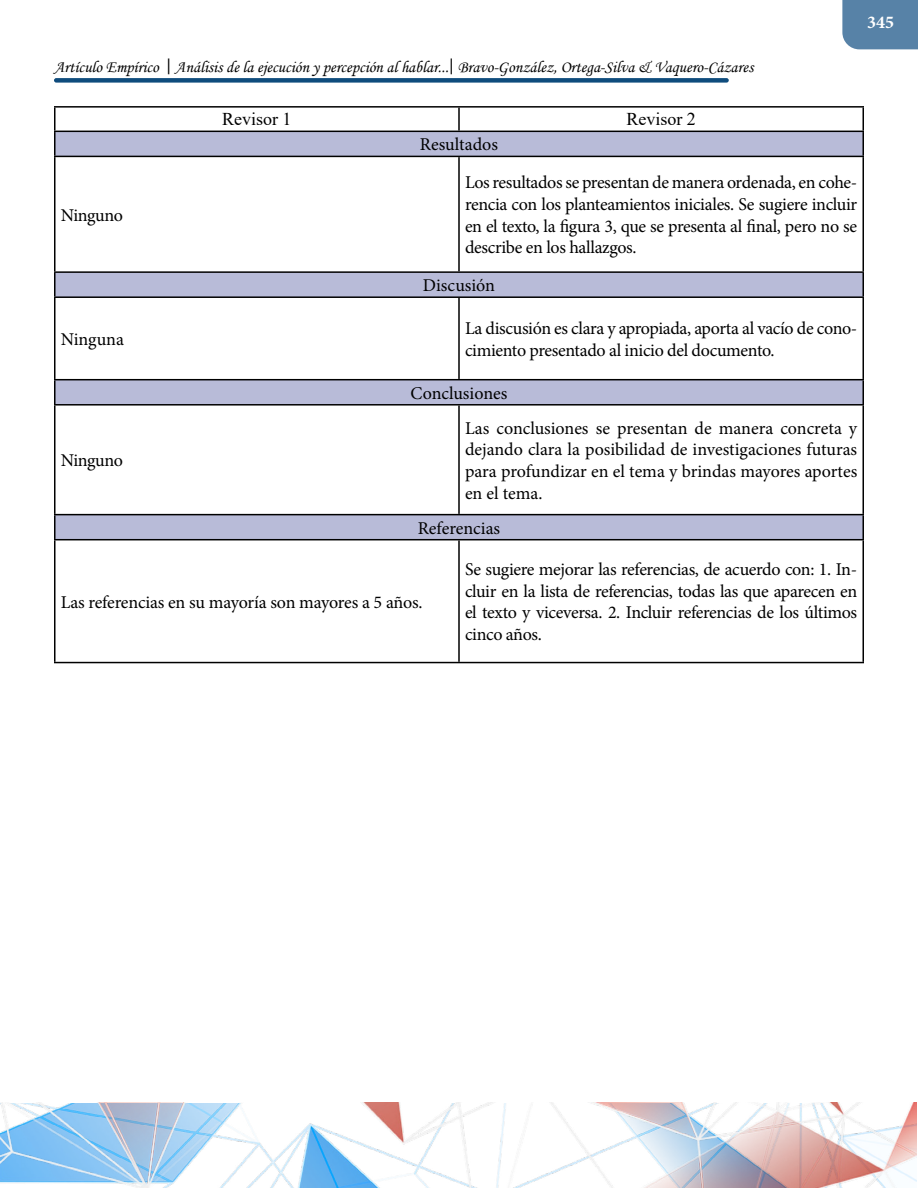
<style>
.page{position:relative;width:918px;height:1188px;background:#fff}
.page>*{position:absolute;margin:0;border:0;box-sizing:border-box;transform-origin:0 0}
.t1{font:18px/21.6px "Minion Pro";letter-spacing:-.02em;color:#000;text-align:justify}
.t2{font:18px "Minion Pro";color:#000}
.t3{font:18px "Times New Roman";color:#000}
.t4{font:700 18px "Minion Pro";color:#fff}
.t5{font:16.5px "Monotype Corsiva";color:#000}
.s1{font-family:"Soberana Sans";font-size:15px}
</style>
<div class="page">
<div style="left:842px;top:0;width:76px;height:49px;background:#5782a7"></div>
<div style="left:54px;top:78px;width:675px;height:5px;background:#0f4c7d;border-radius:2px"></div>
<img style="left:0;top:1103px;width:917px;height:84px">
<svg style="left:56px;top:132px;width:806px;height:407px"></svg>
<hr style="left:54px;top:106px;width:405px;height:2px;background:#000">
<hr style="left:54px;top:108px;width:2px;height:23px;background:#000">
<hr style="left:459px;top:106px;width:405px;height:2px;background:#000">
<hr style="left:458px;top:108px;width:2px;height:23px;background:#000">
<hr style="left:862px;top:108px;width:2px;height:23px;background:#000">
<hr style="left:54px;top:131px;width:405px;height:1px;background:#000">
<hr style="left:54px;top:132px;width:2px;height:24px;background:#000">
<hr style="left:459px;top:131px;width:405px;height:1px;background:#000">
<hr style="left:862px;top:132px;width:2px;height:24px;background:#000">
<hr style="left:54px;top:156px;width:405px;height:1px;background:#000">
<hr style="left:54px;top:157px;width:2px;height:114px;background:#000">
<hr style="left:459px;top:156px;width:405px;height:1px;background:#000">
<hr style="left:458px;top:157px;width:2px;height:114px;background:#000">
<hr style="left:862px;top:157px;width:2px;height:114px;background:#000">
<hr style="left:54px;top:271px;width:405px;height:2px;background:#000">
<hr style="left:54px;top:273px;width:2px;height:23px;background:#000">
<hr style="left:459px;top:271px;width:405px;height:2px;background:#000">
<hr style="left:862px;top:273px;width:2px;height:23px;background:#000">
<hr style="left:54px;top:296px;width:405px;height:2px;background:#000">
<hr style="left:54px;top:298px;width:2px;height:81px;background:#000">
<hr style="left:459px;top:296px;width:405px;height:2px;background:#000">
<hr style="left:458px;top:298px;width:2px;height:81px;background:#000">
<hr style="left:862px;top:298px;width:2px;height:81px;background:#000">
<hr style="left:54px;top:379px;width:405px;height:1px;background:#000">
<hr style="left:54px;top:380px;width:2px;height:24px;background:#000">
<hr style="left:459px;top:379px;width:405px;height:1px;background:#000">
<hr style="left:862px;top:380px;width:2px;height:24px;background:#000">
<hr style="left:54px;top:404px;width:405px;height:2px;background:#000">
<hr style="left:54px;top:406px;width:2px;height:108px;background:#000">
<hr style="left:459px;top:404px;width:405px;height:2px;background:#000">
<hr style="left:458px;top:406px;width:2px;height:108px;background:#000">
<hr style="left:862px;top:406px;width:2px;height:108px;background:#000">
<hr style="left:54px;top:514px;width:405px;height:1px;background:#000">
<hr style="left:54px;top:515px;width:2px;height:24px;background:#000">
<hr style="left:459px;top:514px;width:405px;height:1px;background:#000">
<hr style="left:862px;top:515px;width:2px;height:24px;background:#000">
<hr style="left:54px;top:539px;width:405px;height:1px;background:#000">
<hr style="left:54px;top:540px;width:2px;height:122px;background:#000">
<hr style="left:459px;top:539px;width:405px;height:1px;background:#000">
<hr style="left:458px;top:540px;width:2px;height:122px;background:#000">
<hr style="left:862px;top:540px;width:2px;height:122px;background:#000">
<hr style="left:54px;top:662px;width:405px;height:1px;background:#000">
<hr style="left:459px;top:662px;width:405px;height:1px;background:#000">
<p class="t4" style="left:867px;top:10px;width:28px">345</p>
<p class="t5" style="left:54px;top:57px;width:701px">Artículo Empírico <span class="s1">|</span> Análisis de la ejecución y percepción al hablar...<span class="s1">|</span> Bravo-González, Ortega-Silva &amp; Vaquero-Cázares</p>
<p class="t3" style="left:222px;top:107px;width:71px">Revisor 1</p>
<p class="t3" style="left:626px;top:107px;width:71px">Revisor 2</p>
<p class="t2" style="left:420px;top:133px;width:80px">Resultados</p>
<p class="t1" style="left:61px;top:204px;width:64px">Ninguno</p>
<p class="t1" style="left:465px;top:172px;width:394px">Los resultados se presentan de manera ordenada, en cohe&shy;rencia con los planteamientos iniciales. Se sugiere incluir en el texto, la figura 3, que se presenta al final, pero no se describe en los hallazgos.</p>
<p class="t2" style="left:423px;top:273px;width:74px">Discusión</p>
<p class="t2" style="left:61px;top:327px;width:65px">Ninguna</p>
<p class="t1" style="left:465px;top:318px;width:394px">La discusión es clara y apropiada, aporta al vacío de cono&shy;cimiento presentado al inicio del documento.</p>
<p class="t1" style="left:411px;top:382px;width:98px">Conclusiones</p>
<p class="t1" style="left:61px;top:450px;width:64px">Ninguno</p>
<p class="t1" style="left:465px;top:417px;width:394px">Las conclusiones se presentan de manera concreta y dejando clara la posibilidad de investigaciones futuras para profundizar en el tema y brindas mayores aportes en el tema.</p>
<p class="t2" style="left:418px;top:516px;width:84px">Referencias</p>
<p class="t1" style="left:61px;top:591px;width:363px">Las referencias en su mayoría son mayores a 5 años.</p>
<p class="t1" style="left:465px;top:559px;width:394px">Se sugiere mejorar las referencias, de acuerdo con: 1. In&shy;cluir en la lista de referencias, todas las que aparecen en el texto y viceversa. 2. Incluir referencias de los últimos cinco años.</p>
</div>
